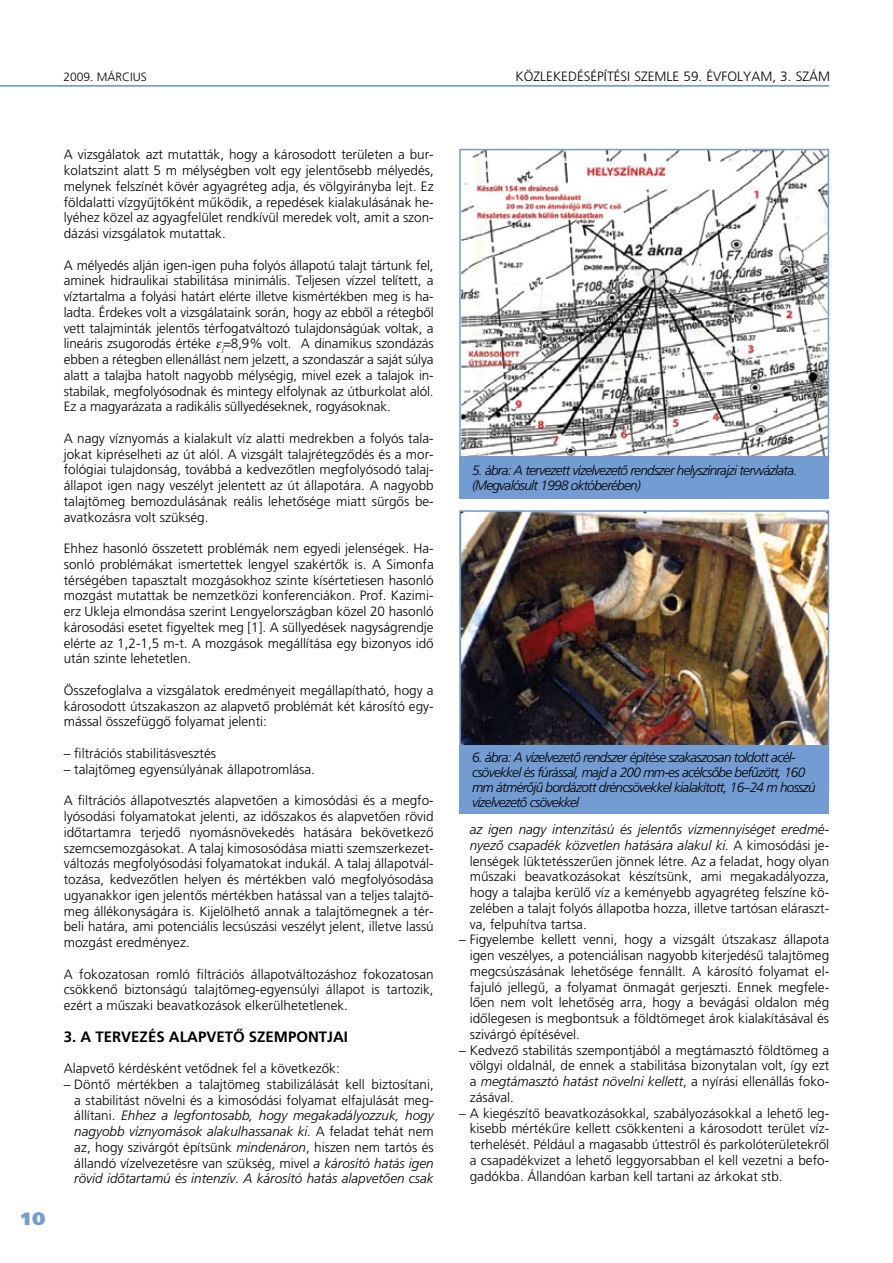
<style>
.page{position:relative;width:893px;height:1263px;background:#fff}
.page>*{position:absolute;margin:0;border:0;box-sizing:border-box;transform-origin:0 0}
.t1{font:900 18px "Frutiger H";color:#739cd2}
.t2{font:700 15px "Frutiger H";color:#000}
.t3{font:300 13.5px/15.8px "Frutiger H";color:#000;text-align:justify}
.t4{font:italic 300 13.5px/15px "Frutiger H";letter-spacing:-.05em;color:#000}
.t5{font:300 12px "Frutiger H";color:#000}
.s1{font-style:italic}
</style>
<div class="page">
<hr style="left:0;top:85px;width:829px;height:2px;background:#739cd2">
<img style="left:462px;top:152px;width:364px;height:304px">
<div style="left:459px;top:149px;width:370px;height:312px;border:2px solid #739cd2"></div>
<div style="left:459px;top:456px;width:370px;height:42px;background:#739cd2"></div>
<img style="left:462px;top:513px;width:364px;height:232px">
<div style="left:459px;top:510px;width:370px;height:285px;border:2px solid #739cd2"></div>
<div style="left:459px;top:745px;width:370px;height:68px;background:#739cd2"></div>
<p class="t5" style="left:63px;top:70px;width:85px">2009. MÁRCIUS</p>
<p class="t3" style="left:515px;top:69px;width:200px">KÖZLEKEDÉSÉPÍTÉSI SZEMLE 59. évfolyam</p>
<p class="t3" style="left:772px;top:69px;width:33px">, 3. szám</p>
<h1 class="t1" style="left:21px;top:1208px;width:26px">10</h1>
<p class="t3" style="left:64px;top:147px;width:371px">A vizsgálatok azt mutatták, hogy a károsodott területen a bur&shy;kolatszint alatt 5 m mélységben volt egy jelentôsebb mélyedés, melynek felszínét kövér agyagréteg adja, és völgyirányba lejt. Ez földalatti vízgyûjtôként mûködik, a repedések kialakulásának he&shy;lyéhez közel az agyagfelület rendkívül meredek volt, amit a szon&shy;dázási vizsgálatok mutattak.</p>
<p class="t3" style="left:64px;top:257px;width:371px">A mélyedés alján igen-igen puha folyós állapotú talajt tártunk fel, aminek hidraulikai stabilitása minimális. Teljesen vízzel telített, a víztartalma a folyási határt elérte illetve kismértékben meg is ha&shy;ladta. Érdekes volt a vizsgálataink során, hogy az ebbôl a rétegbôl vett talajminták jelentôs térfogatváltozó tulajdonságúak voltak, a lineáris zsugorodás értéke <sub>l</sub>=8,9% volt. A dinamikus szondázás ebben a rétegben ellenállást nem jelzett, a szondaszár a saját súlya alatt a talajba hatolt nagyobb mélységig, mivel ezek a talajok in&shy;stabilak, megfolyósodnak és mintegy elfolynak az útburkolat alól.<br>Ez a magyarázata a radikális süllyedéseknek, rogyásoknak.</p>
<p class="t3" style="left:64px;top:430px;width:371px">A nagy víznyomás a kialakult víz alatti medrekben a folyós tala&shy;jokat kipréselheti az út alól. A vizsgált talajrétegzôdés és a mor&shy;fológiai tulajdonság, továbbá a kedvezôtlen megfolyósodó talaj&shy;állapot igen nagy veszélyt jelentett az út állapotára. A nagyobb talajtömeg bemozdulásának reális lehetôsége miatt sürgôs be&shy;avatkozásra volt szükség.</p>
<p class="t3" style="left:64px;top:541px;width:371px">Ehhez hasonló összetett problémák nem egyedi jelenségek. Ha&shy;sonló problémákat ismertettek lengyel szakértôk is. A Simonfa térségében tapasztalt mozgásokhoz szinte kísértetiesen hasonló mozgást mutattak be nemzetközi konferenciákon. Prof. Kazimi&shy;erz Ukleja elmondása szerint Lengyelországban közel 20 hasonló károsodási esetet figyeltek meg [1]. A süllyedések nagyságrendje elérte az 1,2-1,5 m-t. A mozgások megállítása egy bizonyos idô után szinte lehetetlen.</p>
<p class="t3" style="left:64px;top:682px;width:371px">Összefoglalva a vizsgálatok eredményeit megállapítható, hogy a károsodott útszakaszon az alapvetô problémát két károsító egy&shy;mással összefüggô folyamat jelenti:</p>
<p class="t3" style="left:64px;top:745px;width:154px">– filtrációs stabilitásvesztés</p>
<p class="t3" style="left:64px;top:761px;width:253px">– talajtömeg egyensúlyának állapotromlása.</p>
<p class="t3" style="left:64px;top:793px;width:371px">A filtrációs állapotvesztés alapvetôen a kimosódási és a megfo&shy;lyósodási folyamatokat jelenti, az idôszakos és alapvetôen rövid idôtartamra terjedô nyomásnövekedés hatására bekövetkezô szemcsemozgásokat. A talaj kimososódása miatti szemszerkezet&shy;változás megfolyósodási folyamatokat indukál. A talaj állapotvál&shy;tozása, kedvezôtlen helyen és mértékben való megfolyósodása ugyanakkor igen jelentôs mértékben hatással van a teljes talajtö&shy;meg állékonyságára is. Kijelölhetô annak a talajtömegnek a tér&shy;beli határa, ami potenciális lecsúszási veszélyt jelent, illetve lassú mozgást eredményez.</p>
<p class="t3" style="left:64px;top:966px;width:371px">A fokozatosan romló filtrációs állapotváltozáshoz fokozatosan csökkenô biztonságú talajtömeg-egyensúlyi állapot is tartozik, ezért a mûszaki beavatkozások elkerülhetetlenek.</p>
<p class="t2" style="left:64px;top:1027px;width:42px">3. A TERVEZÉS</p>
<p class="t2" style="left:169px;top:1027px;width:40px">ALAPVETÔ</p>
<p class="t2" style="left:249px;top:1027px;width:11px">SZEMPONTJ</p>
<p class="t2" style="left:333px;top:1027px;width:14px">AI</p>
<p class="t3" style="left:64px;top:1060px;width:278px">Alapvetô kérdésként vetôdnek fel a következôk:</p>
<p class="t3" style="left:74px;top:1076px;width:361px;text-indent:-11px">– Döntô mértékben a talajtömeg stabilizálását kell biztosítani, a stabilitást növelni és a kimosódási folyamat elfajulását meg&shy;állítani. <span class="s1">Ehhez a legfontosabb, hogy megakadályozzuk, hogy nagyobb víznyomások alakulhassanak ki.</span> A feladat tehát nem az, hogy szivárgót építsünk <span class="s1">mindenáron</span>, hiszen nem tartós és állandó vízelvezetésre van szükség, mivel <span class="s1">a károsító hatás igen rövid idôtartamú és intenzív. A károsító hatás alapvetôen csak</span></p>
<p class="t4" style="left:472px;top:463px;width:327px">5. ábra: A tervezett vízelvezetô rendszer helyszínrajzi tervvázlata. (Megvalósult 1998 októberében)</p>
<p class="t4" style="left:472px;top:750px;width:345px">6. ábra: A vízelvezetô rendszer építése szakaszosan toldott acél&shy;csövekkel és fúrással, majd a 200 mm-es acélcsôbe befûzött, 160 mm átmérôjû bordázott dréncsövekkel kialakított, 16–24 m hosszú vízelvezetô csövekkel</p>
<p class="t3" style="left:470px;top:821px;width:361px"><span class="s1">az igen nagy intenzitású és jelentôs vízmennyiséget eredmé&shy;nyezô csapadék közvetlen hatására alakul ki.</span> A kimosódási je&shy;lenségek lüktetésszerûen jönnek létre. Az a feladat, hogy olyan mûszaki beavatkozásokat készítsünk, ami megakadályozza, hogy a talajba kerülô víz a keményebb agyagréteg felszíne kö&shy;zelében a talajt folyós állapotba hozza, illetve tartósan eláraszt&shy;va, felpuhítva tartsa.</p>
<p class="t3" style="left:470px;top:932px;width:361px;text-indent:-11px">– Figyelembe kellett venni, hogy a vizsgált útszakasz állapota igen veszélyes, a potenciálisan nagyobb kiterjedésû talajtömeg megcsúszásának lehetôsége fennállt. A károsító folyamat el&shy;fajuló jellegû, a folyamat önmagát gerjeszti. Ennek megfele&shy;lôen nem volt lehetôség arra, hogy a bevágási oldalon még idôlegesen is megbontsuk a földtömeget árok kialakításával és szivárgó építésével.</p>
<p class="t3" style="left:470px;top:1042px;width:361px;text-indent:-11px">– Kedvezô stabilitás szempontjából a megtámasztó földtömeg a völgyi oldalnál, de ennek a stabilitása bizonytalan volt, így ezt a <span class="s1">megtámasztó hatást növelni kellett</span>, a nyírási ellenállás foko&shy;zásával.</p>
<p class="t3" style="left:470px;top:1105px;width:361px;text-indent:-11px">– A kiegészítô beavatkozásokkal, szabályozásokkal a lehetô leg&shy;kisebb mértékûre kellett csökkenteni a károsodott terület víz&shy;terhelését. Például a magasabb úttestrôl és parkolóterületekrôl a csapadékvizet a lehetô leggyorsabban el kell vezetni a befo&shy;gadókba. Állandóan karban kell tartani az árkokat stb.</p>
</div>
